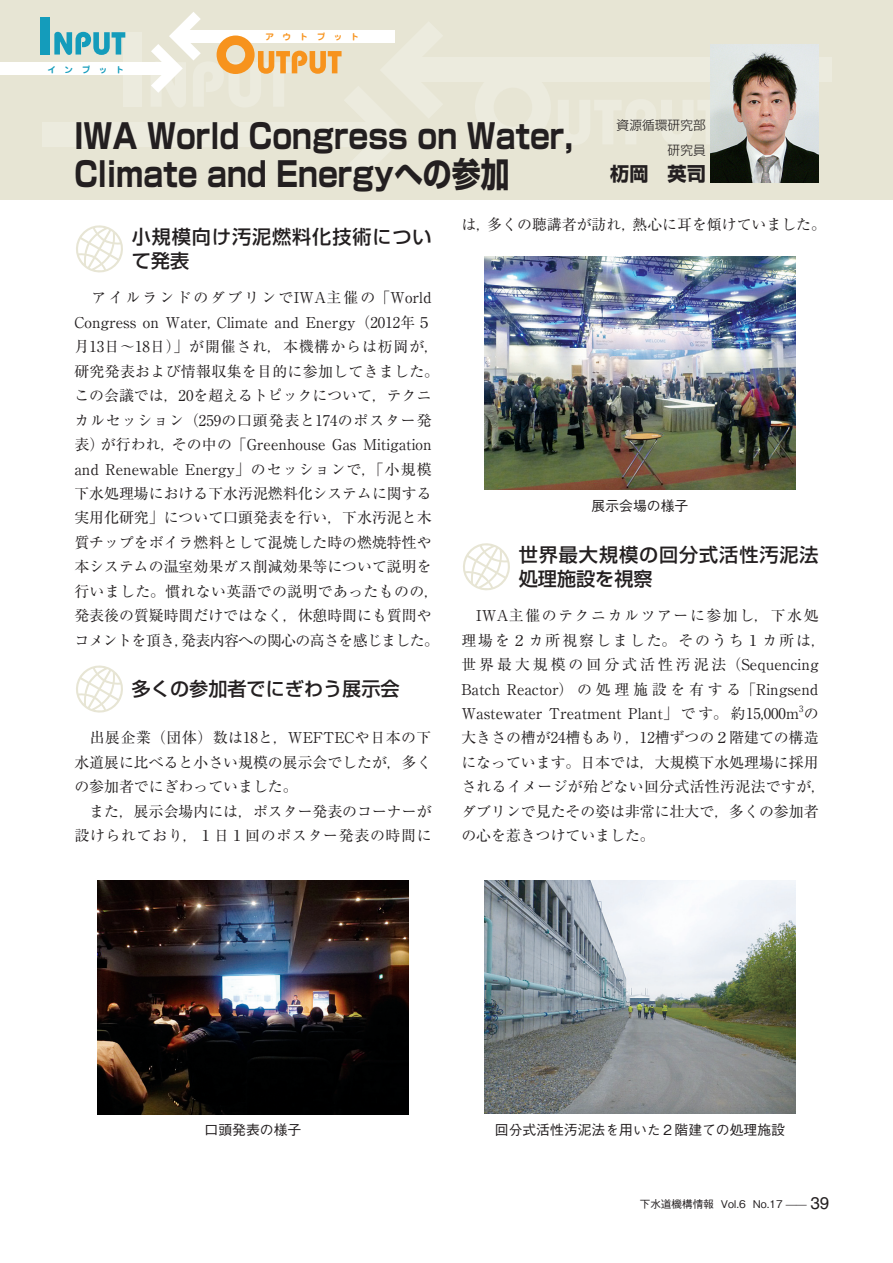
<style>
.page{position:relative;width:893px;height:1263px;background:#fff}
.page>*{position:absolute;margin:0;border:0;box-sizing:border-box;transform-origin:0 0}
.t1{font:700 34.05px/38.2px "Shin Go Pro";color:#231f20;scale:.85 1}
.t2{font:500 19.2px/24.5px "Shin Go Pro";letter-spacing:.05em;color:#231f20}
.t3{font:500 19.2px "Shin Go Pro";color:#231f20}
.t4{font:700 19.2px "Shin Go Pro";color:#231f20}
.t5{font:14.85px/24.5px "Ryumin Pro";color:#231f20}
.t6{font:14.85px/24.5px "Ryumin Pro";letter-spacing:.105em;color:#231f20}
.t7{font:500 13.8px "Gothic BBB Pro";color:#231f20}
.t8{font:300 12.75px/25.5px "Shin Go Pro";color:#231f20;text-align:right}
.t9{font:500 10.65px "Gothic BBB Pro";letter-spacing:-.005em;color:#231f20}
.t10{font:8.7px "Ryumin Pro";color:#231f20}
.t11{font:8.55px "Jun 501 Pro Bold 90 msp RKSJ H";letter-spacing:1em;color:#f7931d}
.t12{font:8.55px "Jun 501 Pro Bold 90 msp RKSJ H";letter-spacing:1em;color:#149cbb}
.s1{font-family:"Helvetica LT Std";font-weight:400;font-size:16.95px}
</style>
<div class="page">
<div style="left:0;top:0;width:893px;height:200px;background:#e7e5d4"></div>
<div style="left:42px;top:122px;width:341px;height:24px;background:#ecebde"></div>
<div style="left:404px;top:58px;width:427px;height:24px;background:#ecebde"></div>
<div style="left:123px;top:32px;width:18px;height:75px;background:#ecebde"></div>
<div style="left:0;top:62px;width:171px;height:12px;background:#fff"></div>
<div style="left:41px;top:17px;width:9px;height:38px;background:#149cbb"></div>
<svg style="left:54px;top:32px;width:71px;height:23px"></svg>
<svg style="left:151px;top:12px;width:244px;height:81px"></svg>
<img style="left:710px;top:45px;width:109px;height:138px">
<svg style="left:76px;top:225px;width:47px;height:48px"></svg>
<svg style="left:76px;top:665px;width:47px;height:48px"></svg>
<svg style="left:463px;top:543px;width:47px;height:48px"></svg>
<img style="left:97px;top:880px;width:312px;height:234px">
<img style="left:484px;top:256px;width:312px;height:234px">
<img style="left:485px;top:880px;width:310px;height:233px">
<p class="t12" style="left:48px;top:63px;width:78px">インプット</p>
<p class="t11" style="left:266px;top:30px;width:95px">アウトプット</p>
<h1 class="t1" style="left:74px;top:113px;width:612px">IWA World Congress on Water，<br>Climate and Energyへの参加</h1>
<p class="t8" style="left:617px;top:110px;width:91px">資源循環研究部　研究員</p>
<p class="t4" style="left:610px;top:158px;width:97px">杤岡　英司</p>
<p class="t2" style="left:132px;top:222px;width:301px">小規模向け汚泥燃料化技術について発表</p>
<p class="t5" style="left:74px;top:285px;width:366px">　アイルランドのダブリンでIWA主催の「World<br>Congress on Water, Climate and Energy（2012年５月13日～18日）」が開催され，本機構からは杤岡が，研究発表および情報収集を目的に参加してきました。この会議では，20を超えるトピックについて，テクニカルセッション（259の口頭発表と174のポスター発表）が行われ，その中の「Greenhouse Gas Mitigation and Renewable Energy」のセッションで，「小規模下水処理場における下水汚泥燃料化システムに関する実用化研究」について口頭発表を行い，下水汚泥と木質チップをボイラ燃料として混焼した時の燃焼特性や本システムの温室効果ガス削減効果等について説明を行いました。慣れない英語での説明であったものの，発表後の質疑時間だけではなく，休憩時間にも質問やコメントを頂き，発表内容への関心の高さを感じました。</p>
<p class="t3" style="left:132px;top:673px;width:269px">多くの参加者でにぎわう展示会</p>
<p class="t5" style="left:74px;top:725px;width:359px">　出展企業（団体）数は18と，WEFTECや日本の下水道展に比べると小さい規模の展示会でしたが，多くの参加者でにぎわっていました。<br>　また，展示会場内には，ポスター発表のコーナーが設けられており，１日１回のポスター発表の時間に</p>
<p class="t5" style="left:461px;top:211px;width:366px">は，多くの聴講者が訪れ，熱心に耳を傾けていました。</p>
<p class="t7" style="left:592px;top:494px;width:98px">展示会場の様子</p>
<p class="t2" style="left:519px;top:540px;width:301px">世界最大規模の回分式活性汚泥法処理施設を視察</p>
<p class="t6" style="left:461px;top:602px;width:366px">　IWA主催のテクニカルツアーに参加し，下水処理場を２カ所視察しました。そのうち１カ所は，世界最大規模の回分式活性汚泥法（Sequencing<br>Batch Reactor）の処理施設を有する「Ringsend<br>Wastewater Treatment Plant」です。約15,000m の</p>
<p class="t10" style="left:799px;top:702px;width:6px">3</p>
<p class="t5" style="left:461px;top:725px;width:366px">大きさの槽が24槽もあり，12槽ずつの２階建ての構造になっています。日本では，大規模下水処理場に採用されるイメージが殆どない回分式活性汚泥法ですが，ダブリンで見たその姿は非常に壮大で，多くの参加者の心を惹きつけていました。</p>
<p class="t7" style="left:205px;top:1118px;width:98px">口頭発表の様子</p>
<p class="t7" style="left:495px;top:1118px;width:292px">回分式活性汚泥法を用いた２階建ての処理施設</p>
<p class="t9" style="left:640px;top:1195px;width:191px">下水道機構情報 Vol.6 No.17 —— <span class="s1">39</span></p>
</div>
